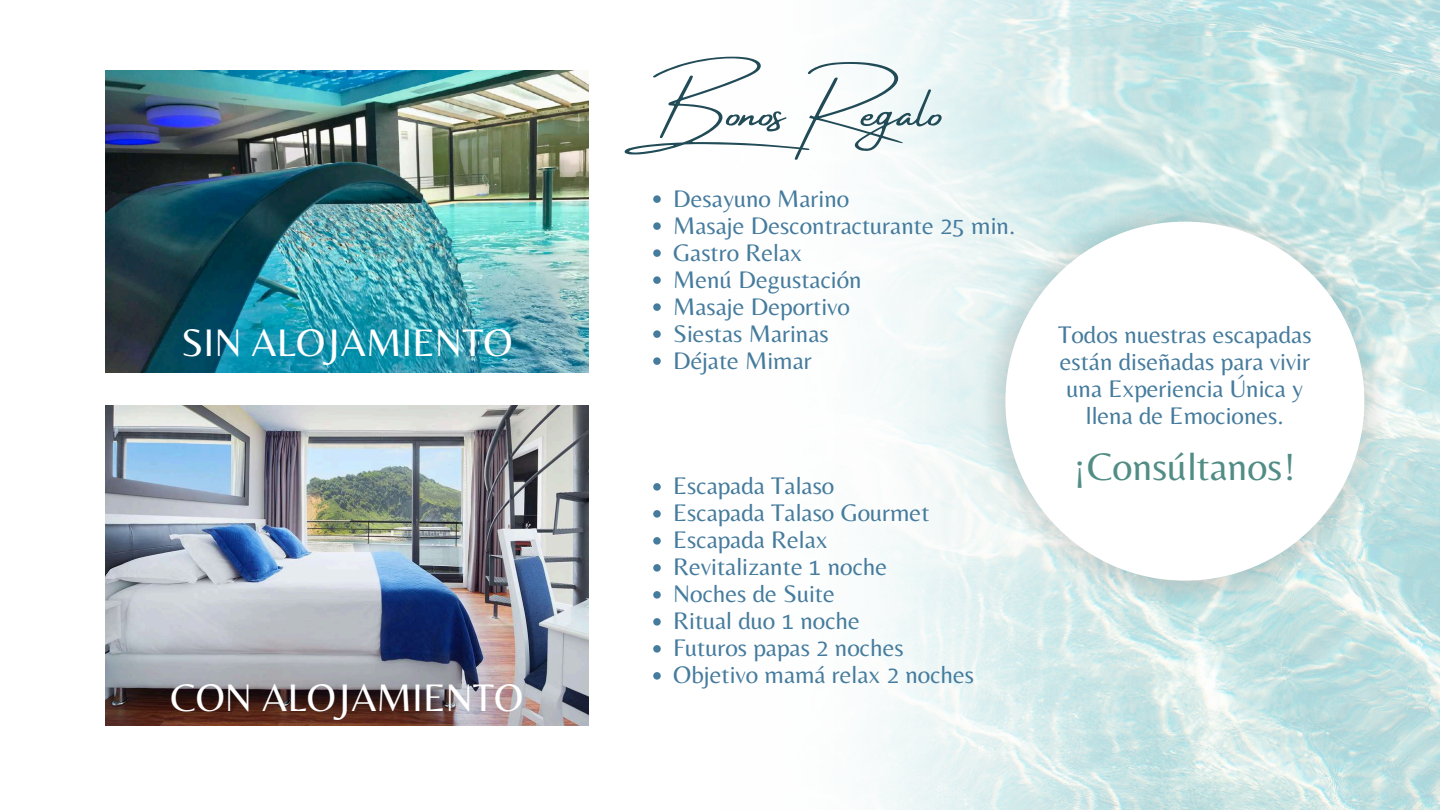
<style>
.page{position:relative;width:1440px;height:810px;background:#fff}
.page>*{position:absolute;margin:0;border:0;box-sizing:border-box;transform-origin:0 0}
.t1{font:53px "Amsterdam Four";color:#214b57}
.t2{font:40px "Belleza";color:#fff}
.t3{font:40px "Belleza";color:#518d85}
.t4{font:25px/27px "Belleza";color:#457b9d}
</style>
<div class="page">
<img style="left:105px;top:71px;width:483px;height:302px">
<img style="left:105px;top:405px;width:483px;height:321px">
<img style="left:1294px;top:0;width:146px;height:810px">
<img style="left:865px;top:0;width:429px;height:810px">
<svg style="left:653px;top:483px;width:8px;height:8px"></svg>
<svg style="left:653px;top:510px;width:8px;height:8px"></svg>
<svg style="left:653px;top:537px;width:8px;height:8px"></svg>
<svg style="left:653px;top:564px;width:8px;height:8px"></svg>
<svg style="left:653px;top:591px;width:8px;height:8px"></svg>
<svg style="left:653px;top:618px;width:8px;height:8px"></svg>
<svg style="left:653px;top:645px;width:8px;height:8px"></svg>
<svg style="left:653px;top:672px;width:8px;height:8px"></svg>
<img style="left:980px;top:200px;width:410px;height:410px">
<div style="left:1005px;top:222px;width:359px;height:359px;background:#fff;border-radius:50%"></div>
<svg style="left:653px;top:195px;width:8px;height:8px"></svg>
<svg style="left:653px;top:222px;width:8px;height:8px"></svg>
<svg style="left:653px;top:249px;width:8px;height:8px"></svg>
<svg style="left:653px;top:276px;width:8px;height:8px"></svg>
<svg style="left:653px;top:303px;width:8px;height:8px"></svg>
<svg style="left:653px;top:330px;width:8px;height:8px"></svg>
<svg style="left:653px;top:357px;width:8px;height:8px"></svg>
<h2 class="t2" style="left:181px;top:319px;width:333px">SIN ALOJAMIENTO</h2>
<h2 class="t2" style="left:171px;top:674px;width:354px">CON ALOJAMIENTO</h2>
<h1 class="t1" style="left:625px;top:82px;width:320px">Bonos Regalo</h1>
<p class="t4" style="left:673px;top:184px;width:344px">Desayuno Marino<br>Masaje Descontracturante 25 min.<br>Gastro Relax<br>Menú Degustación<br>Masaje Deportivo<br>Siestas Marinas<br>Déjate Mimar</p>
<p class="t4" style="left:673px;top:472px;width:302px">Escapada Talaso<br>Escapada Talaso Gourmet<br>Escapada Relax<br>Revitalizante 1 noche<br>Noches de Suite<br>Ritual duo 1 noche<br>Futuros papas 2 noches<br>Objetivo mamá relax 2 noches</p>
<p class="t4" style="left:1058px;top:321px;width:255px;text-align:center">Todos nuestras escapadas están diseñadas para vivir una Experiencia Única y llena de Emociones.</p>
<h2 class="t3" style="left:1074px;top:442px;width:223px">¡Consúltanos!</h2>
</div>
